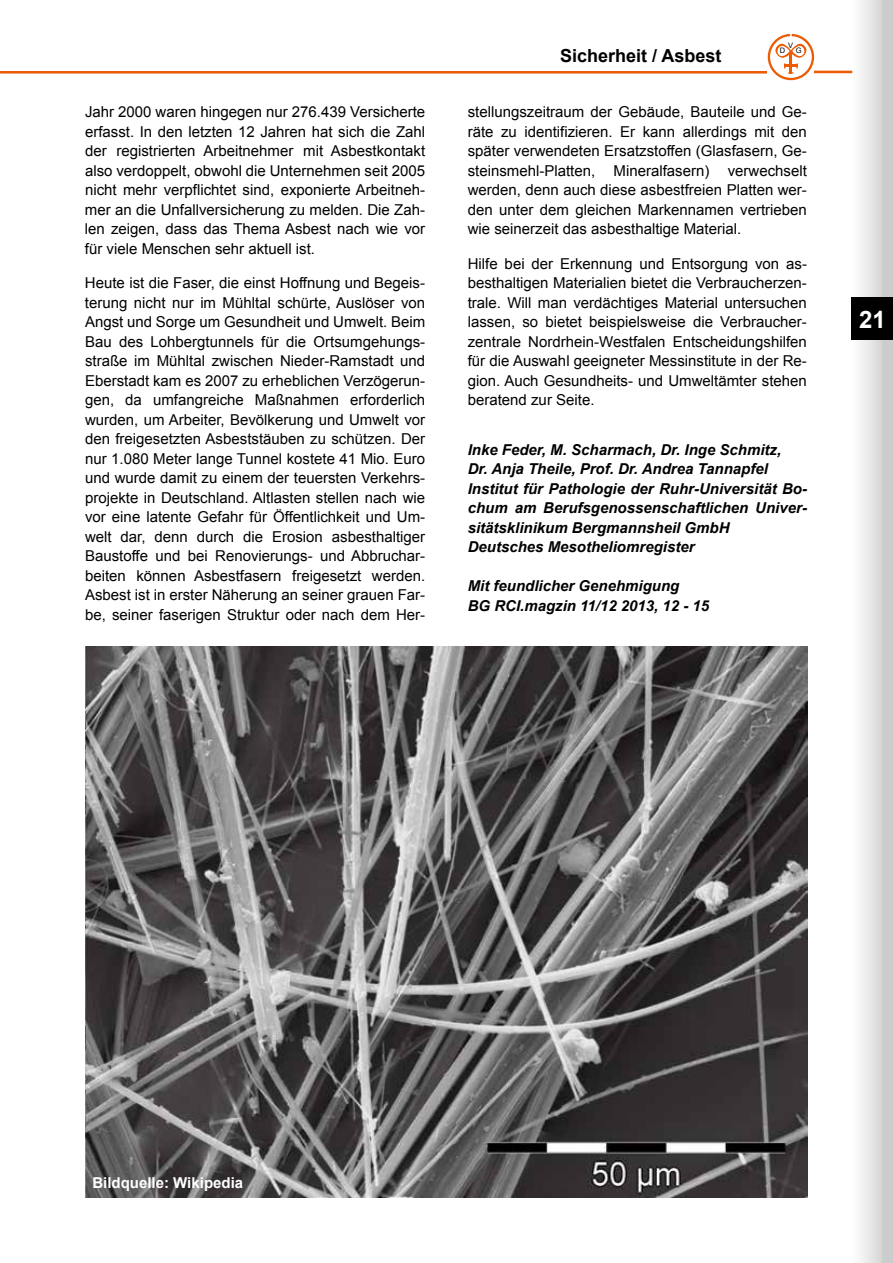
<style>
.page{position:relative;width:893px;height:1263px;background:#fff}
.page>*{position:absolute;margin:0;border:0;box-sizing:border-box;transform-origin:0 0}
.t1{font:700 24px "Arial";color:#fff}
.t2{font:700 18px "Arial";color:#000}
.t3{font:15px/19.5px "Arial";color:#000;text-align:justify}
.t4{font:italic 700 15px/19.5px "Arial";color:#000}
.t5{font:700 15px "Arial";color:#fff}
.t6{font:7.5px "Arial";color:#000}
</style>
<div class="page">
<div style="left:852px;top:0;width:41px;height:1263px;background:linear-gradient(to right,#fff,#c5c5c5)"></div>
<div style="left:852px;top:298px;width:41px;height:42px;background:#000"></div>
<hr style="left:0;top:71px;width:767px;height:3px;background:#eb5c05">
<hr style="left:814px;top:71px;width:38px;height:2px;background:#eb5c05">
<img style="left:85px;top:646px;width:723px;height:551px">
<svg style="left:768px;top:34px;width:46px;height:46px"></svg>
<p class="t3" style="left:85px;top:102px;width:342px">Jahr 2000 waren hingegen nur 276.439 Versicherte erfasst. In den letzten 12 Jahren hat sich die Zahl der registrierten Arbeitnehmer mit Asbestkontakt also verdoppelt, obwohl die Unternehmen seit 2005 nicht mehr verpflichtet sind, exponierte Arbeitneh&shy;mer an die Unfallversicherung zu melden. Die Zah&shy;len zeigen, dass das Thema Asbest nach wie vor für viele Menschen sehr aktuell ist.</p>
<p class="t3" style="left:85px;top:273px;width:342px">Heute ist die Faser, die einst Hoffnung und Begeis&shy;terung nicht nur im Mühltal schürte, Auslöser von Angst und Sorge um Gesundheit und Umwelt. Beim Bau des Lohbergtunnels für die Ortsumgehungs&shy;straße im Mühltal zwischen Nieder-Ramstadt und Eberstadt kam es 2007 zu erheblichen Verzögerun&shy;gen, da umfangreiche Maßnahmen erforderlich wurden, um Arbeiter, Bevölkerung und Umwelt vor den freigesetzten Asbeststäuben zu schützen. Der nur 1.080 Meter lange Tunnel kostete 41 Mio. Euro und wurde damit zu einem der teuersten Verkehrs&shy;projekte in Deutschland. Altlasten stellen nach wie vor eine latente Gefahr für Öffentlichkeit und Um&shy;welt dar, denn durch die Erosion asbesthaltiger Baustoffe und bei Renovierungs- und Abbruchar&shy;beiten können Asbestfasern freigesetzt werden.<br>Asbest ist in erster Näherung an seiner grauen Far&shy;be, seiner faserigen Struktur oder nach dem Her-</p>
<p class="t2" style="left:560px;top:44px;width:163px">Sicherheit / Asbest</p>
<p class="t6" style="left:788px;top:40px;width:7px">V</p>
<p class="t6" style="left:780px;top:46px;width:7px">D</p>
<p class="t6" style="left:796px;top:46px;width:7px">G</p>
<p class="t3" style="left:468px;top:102px;width:341px">stellungszeitraum der Gebäude, Bauteile und Ge&shy;räte zu identifizieren. Er kann allerdings mit den später verwendeten Ersatzstoffen (Glasfasern, Ge&shy;steinsmehl-Platten, Mineralfasern) verwechselt werden, denn auch diese asbestfreien Platten wer&shy;den unter dem gleichen Markennamen vertrieben wie seinerzeit das asbesthaltige Material.</p>
<p class="t3" style="left:468px;top:254px;width:341px">Hilfe bei der Erkennung und Entsorgung von as&shy;besthaltigen Materialien bietet die Verbraucherzen&shy;trale. Will man verdächtiges Material untersuchen lassen, so bietet beispielsweise die Verbraucher&shy;zentrale Nordrhein-Westfalen Entscheidungshilfen für die Auswahl geeigneter Messinstitute in der Re&shy;gion. Auch Gesundheits- und Umweltämter stehen beratend zur Seite.</p>
<p class="t4" style="left:468px;top:440px;width:341px">Inke Feder, M. Scharmach, Dr. Inge Schmitz,<br>Dr. Anja Theile, Prof. Dr. Andrea Tannapfel Institut für Pathologie der Ruhr-Universität Bo&shy;chum am Berufsgenossenschaftlichen Univer&shy;sitätsklinikum Bergmannsheil GmbH Deutsches Mesotheliomregister</p>
<p class="t4" style="left:468px;top:577px;width:243px">Mit feundlicher Genehmigung<br>BG RCI.magzin 11/12 2013, 12 - 15</p>
<h1 class="t1" style="left:859px;top:303px;width:28px">21</h1>
<p class="t5" style="left:92px;top:1173px;width:152px">Bildquelle: Wikipedia</p>
</div>
